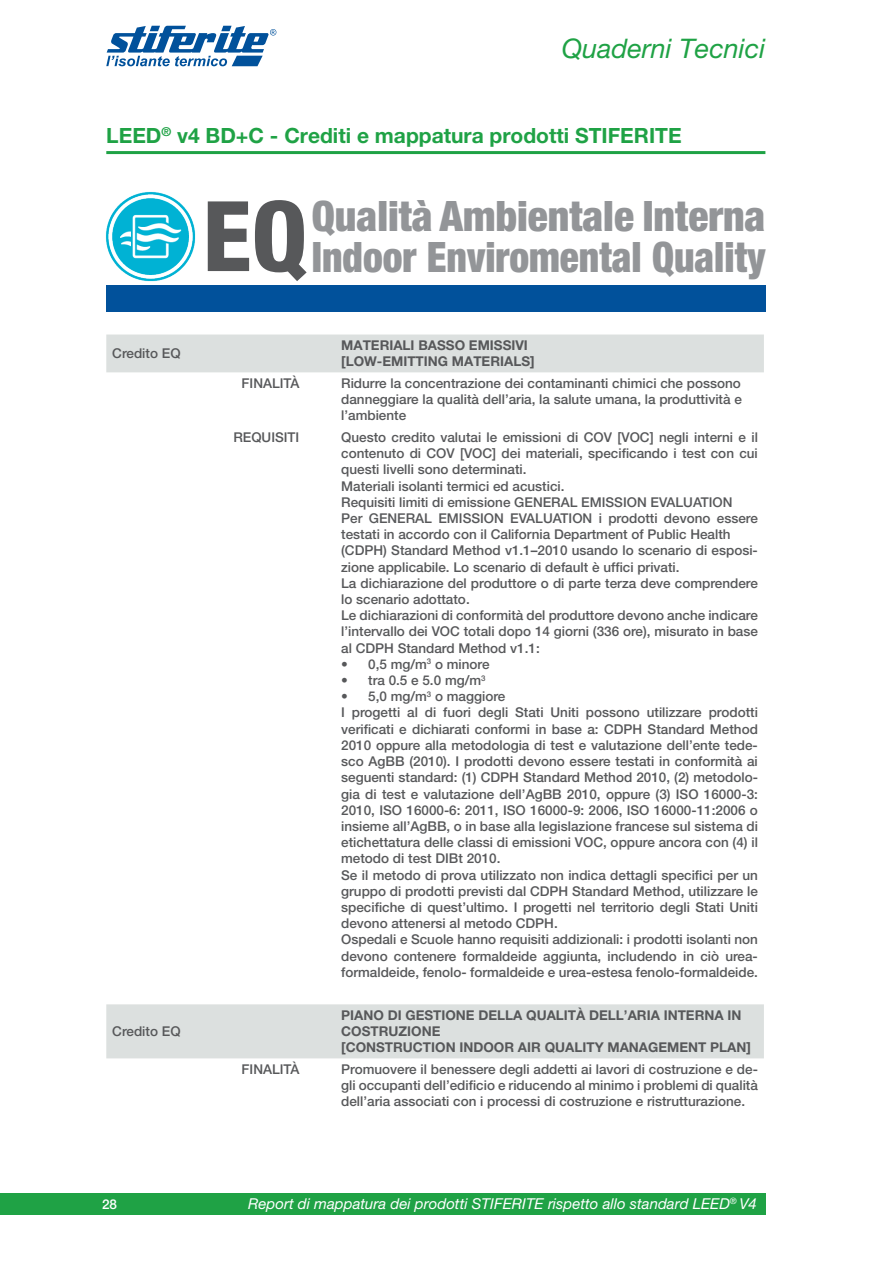
<style>
.page{position:relative;width:893px;height:1263px;background:#fff}
.page>*{position:absolute;margin:0;border:0;box-sizing:border-box;transform-origin:0 0}
.t1{font:800 condensed 97.5px "Helvetica Neue LT Pro";color:#57585a}
.t2{font:900 condensed 42px "Helvetica Neue LT Pro";color:#939598;scale:.94 1}
.t3{font:900 condensed 42px "Helvetica Neue LT Pro";color:#939598}
.t4{font:italic 27px "Helvetica Neue LT Pro";color:#1fa245}
.t5{font:700 21px "Helvetica Neue LT Pro";color:#1fa245}
.t6{font:italic 15px "Helvetica Neue LT Pro";color:#fff}
.t7{font:500 13.5px/16.2px "Helvetica Neue LT Pro";color:#57585a;text-align:justify}
.t8{font:700 13.5px/16.2px "Helvetica Neue LT Pro";color:#57585a}
.t9{font:500 13.5px "Helvetica Neue LT Pro";color:#fff}
</style>
<div class="page">
<div style="left:0;top:1193px;width:765px;height:21px;background:#1fa245"></div>
<svg style="left:106px;top:26px;width:170px;height:40px"></svg>
<div style="left:106px;top:285px;width:659px;height:27px;background:#01519b"></div>
<hr style="left:106px;top:151px;width:659px;height:3px;background:#1fa245">
<img style="left:105px;top:191px;width:91px;height:91px">
<svg style="left:106px;top:334px;width:658px;height:724px"></svg>
<h3 class="t4" style="left:562px;top:32px;width:205px">Quaderni Tecnici</h3>
<h3 class="t5" style="left:106px;top:122px;width:577px">LEED<sup>®</sup> v4 BD+C - Crediti e mappatura prodotti STIFERITE</h3>
<h2 class="t3" style="left:312px;top:190px;width:455px">Qualità Ambientale Interna</h2>
<h1 class="t1" style="left:203px;top:176px;width:106px">EQ</h1>
<h2 class="t2" style="left:312px;top:231px;width:484px">Indoor Enviromental Quality</h2>
<p class="t7" style="left:112px;top:345px;width:70px">Credito EQ</p>
<p class="t8" style="left:341px;top:337px;width:195px">MATERIALI BASSO EMISSIVI [LOW-EMITTING MATERIALS]</p>
<p class="t7" style="left:242px;top:375px;width:59px">FINALITÀ</p>
<p class="t7" style="left:341px;top:375px;width:402px">Ridurre la concentrazione dei contaminanti chimici che possono danneggiare la qualità dell’aria, la salute umana, la produttività e l’ambiente</p>
<p class="t7" style="left:233px;top:429px;width:68px">REQUISITI</p>
<p class="t7" style="left:341px;top:429px;width:418px;text-align:left">Questo credito valutai le emissioni di COV [VOC] negli interni e il contenuto di COV [VOC] dei materiali, specificando i test con cui questi livelli sono determinati.<br>Materiali isolanti termici ed acustici.<br>Requisiti limiti di emissione GENERAL EMISSION EVALUATION<br>Per GENERAL EMISSION EVALUATION i prodotti devono essere testati in accordo con il California Department of Public Health (CDPH) Standard Method v1.1–2010 usando lo scenario di esposi&shy;zione applicabile. Lo scenario di default è uffici privati.<br>La dichiarazione del produttore o di parte terza deve comprendere lo scenario adottato.<br>Le dichiarazioni di conformità del produttore devono anche indicare l’intervallo dei VOC totali dopo 14 giorni (336 ore), misurato in base al CDPH Standard Method v1.1:</p>
<p class="t7" style="left:341px;top:656px;width:150px">• 0,5 mg/m<sup>3</sup> o minore</p>
<p class="t7" style="left:341px;top:672px;width:146px">• tra 0.5 e 5.0 mg/m<sup>3</sup></p>
<p class="t7" style="left:341px;top:688px;width:418px;text-align:left">• 5,0 mg/m<sup>3</sup> o maggiore<br>I progetti al di fuori degli Stati Uniti possono utilizzare prodotti verificati e dichiarati conformi in base a: CDPH Standard Method 2010 oppure alla metodologia di test e valutazione dell’ente tede&shy;sco AgBB (2010). I prodotti devono essere testati in conformità ai seguenti standard: (1) CDPH Standard Method 2010, (2) metodolo&shy;gia di test e valutazione dell’AgBB 2010, oppure (3) ISO 16000-3:<br>2010, ISO 16000-6: 2011, ISO 16000-9: 2006, ISO 16000-11:2006 o insieme all’AgBB, o in base alla legislazione francese sul sistema di etichettatura delle classi di emissioni VOC, oppure ancora con (4) il metodo di test DIBt 2010.<br>Se il metodo di prova utilizzato non indica dettagli specifici per un gruppo di prodotti previsti dal CDPH Standard Method, utilizzare le specifiche di quest’ultimo. I progetti nel territorio degli Stati Uniti devono attenersi al metodo CDPH.<br>Ospedali e Scuole hanno requisiti addizionali: i prodotti isolanti non devono contenere formaldeide aggiunta, includendo in ciò urea&shy;formaldeide, fenolo- formaldeide e urea-estesa fenolo-formaldeide.</p>
<p class="t7" style="left:112px;top:1023px;width:70px">Credito EQ</p>
<p class="t8" style="left:341px;top:1007px;width:411px">PIANO DI GESTIONE DELLA QUALITÀ DELL’ARIA INTERNA IN<br>COSTRUZIONE<br>[CONSTRUCTION INDOOR AIR QUALITY MANAGEMENT PLAN]</p>
<p class="t7" style="left:242px;top:1061px;width:59px">FINALITÀ</p>
<p class="t7" style="left:341px;top:1061px;width:418px">Promuovere il benessere degli addetti ai lavori di costruzione e de&shy;gli occupanti dell’edificio e riducendo al minimo i problemi di qualità dell’aria associati con i processi di costruzione e ristrutturazione.</p>
<p class="t9" style="left:102px;top:1196px;width:17px">28</p>
<p class="t6" style="left:248px;top:1195px;width:510px">Report di mappatura dei prodotti STIFERITE rispetto allo standard LEED<sup>®</sup> V4</p>
</div>
